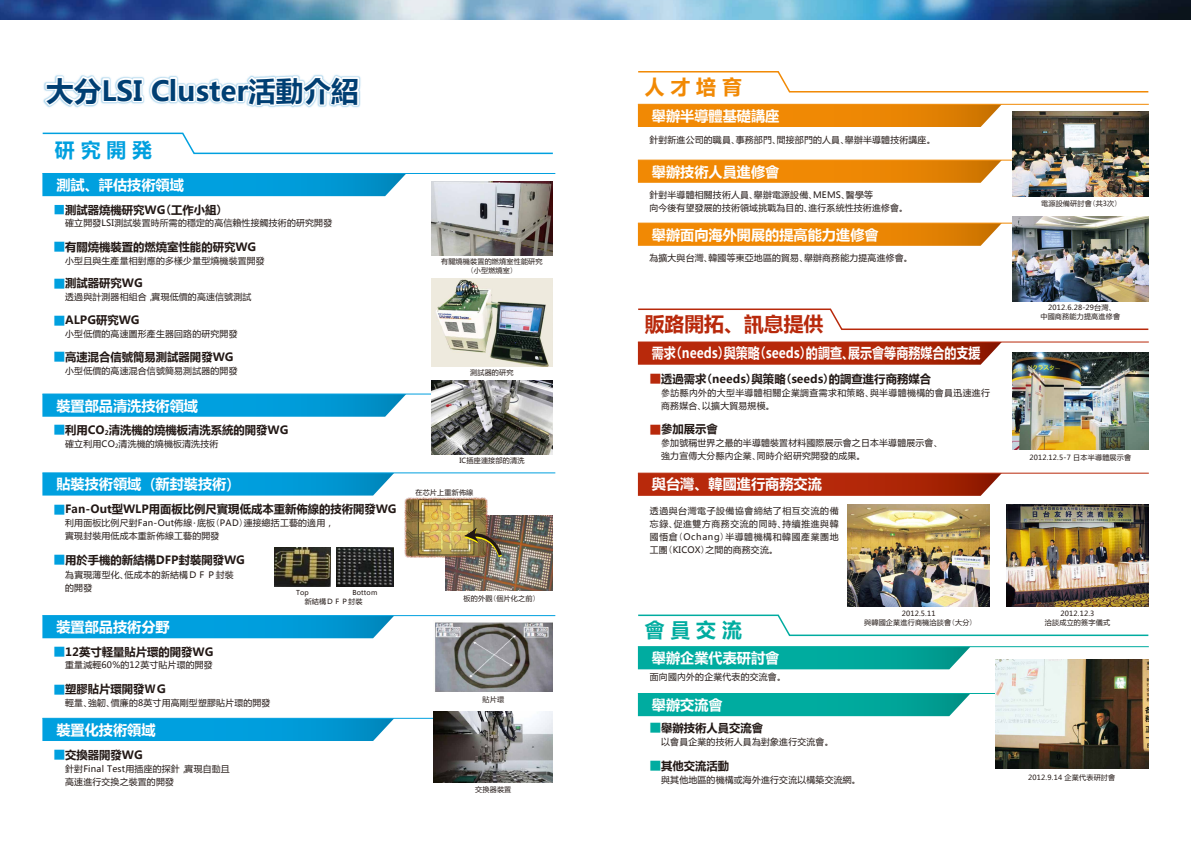
<style>
.page{position:relative;width:1191px;height:842px;background:#fff}
.page>*{position:absolute;margin:0;border:0;box-sizing:border-box;transform-origin:0 0}
.t1{font:700 27.6px "Microsoft Ya Hei";color:#003f73}
.t2{font:700 19.8px "Microsoft Ya Hei";color:#b8290b}
.t3{font:700 19.8px "Microsoft Ya Hei";color:#00a0df}
.t4{font:700 19.8px "Microsoft Ya Hei";color:#f18904}
.t5{font:700 19.8px "Microsoft Ya Hei";color:#00aca0}
.t6{font:700 14.2px "Microsoft Ya Hei";color:#fff}
.t7{font:700 14.2px "Microsoft Ya Hei";color:#fff;scale:.85 1}
.t8{font:700 11.3px "Microsoft Ya Hei";color:#221815}
.t9{font:8.9px/13px "Microsoft Ya Hei";letter-spacing:.025em;color:#221815}
.t10{font:8.9px/13px "Microsoft Ya Hei";letter-spacing:.045em;color:#221815}
.t11{font:7.1px/9.1px "Microsoft Ya Hei";letter-spacing:.025em;color:#221815;text-align:center}
.t12{font:6.7px "Microsoft Ya Hei";letter-spacing:.025em;color:#221815}
.s1{font-family:"Adobe Fan Heiti Std";color:#00a0df}
.s2{font-family:"Rodin Pro B";font-weight:400}
.s3{font-family:"New Rodin Pro DB";font-weight:400;color:#00a0df}
.s4{font-family:"New Rodin Pro DB";font-weight:400}
.s5{font-family:"Rodin Pro M"}
.s6{font-family:"New Rodin Pro DB";font-weight:400;color:#b8290b}
.s7{font-family:"New Rodin Pro DB";font-weight:400;color:#00aca0}
</style>
<div class="page">
<img style="left:0;top:0;width:1191px;height:20px">
<svg style="left:189px;top:146px;width:364px;height:9px"></svg>
<svg style="left:638px;top:71px;width:511px;height:22px"></svg>
<svg style="left:638px;top:614px;width:511px;height:23px"></svg>
<svg style="left:638px;top:308px;width:511px;height:22px"></svg>
<svg style="left:42px;top:174px;width:364px;height:22px;background:#079eda"></svg>
<hr style="left:42px;top:173px;width:513px;height:1px;background:#00a0df">
<svg style="left:638px;top:105px;width:363px;height:22px;background:#eb880a"></svg>
<hr style="left:638px;top:104px;width:510px;height:1px;background:#f18904">
<svg style="left:638px;top:161px;width:363px;height:22px;background:#eb890c"></svg>
<hr style="left:638px;top:160px;width:392px;height:1px;background:#f18904">
<svg style="left:638px;top:343px;width:363px;height:22px;background:#b32f12"></svg>
<hr style="left:638px;top:342px;width:510px;height:1px;background:#b8290b">
<svg style="left:638px;top:474px;width:363px;height:22px;background:#b22d10"></svg>
<hr style="left:638px;top:473px;width:510px;height:1px;background:#b8290b">
<svg style="left:638px;top:647px;width:332px;height:22px;background:#07aa9f"></svg>
<hr style="left:638px;top:646px;width:510px;height:1px;background:#00aca0">
<svg style="left:638px;top:694px;width:332px;height:22px;background:#07aa9f"></svg>
<hr style="left:638px;top:693px;width:375px;height:1px;background:#00aca0">
<svg style="left:638px;top:224px;width:363px;height:22px;background:#eb890c"></svg>
<hr style="left:638px;top:223px;width:392px;height:1px;background:#f18904">
<svg style="left:42px;top:395px;width:364px;height:22px;background:#0aa0db"></svg>
<hr style="left:42px;top:394px;width:399px;height:1px;background:#00a0df">
<svg style="left:42px;top:473px;width:352px;height:23px;background:#0ca0db"></svg>
<hr style="left:42px;top:472px;width:513px;height:1px;background:#00a0df">
<svg style="left:42px;top:719px;width:352px;height:22px;background:#089fda"></svg>
<hr style="left:42px;top:718px;width:399px;height:1px;background:#00a0df">
<svg style="left:42px;top:616px;width:352px;height:22px;background:#079fda"></svg>
<hr style="left:42px;top:615px;width:513px;height:1px;background:#00a0df">
<img style="left:445px;top:515px;width:107px;height:76px">
<img style="left:404px;top:497px;width:83px;height:61px">
<img style="left:431px;top:181px;width:122px;height:74px">
<img style="left:434px;top:711px;width:119px;height:71px">
<img style="left:431px;top:279px;width:122px;height:88px">
<img style="left:431px;top:381px;width:122px;height:74px">
<img style="left:435px;top:622px;width:118px;height:69px">
<img style="left:274px;top:547px;width:57px;height:40px">
<img style="left:336px;top:547px;width:57px;height:40px">
<img style="left:1012px;top:111px;width:136px;height:85px">
<img style="left:1012px;top:216px;width:136px;height:85px">
<img style="left:1012px;top:352px;width:136px;height:98px">
<img style="left:1006px;top:504px;width:142px;height:102px">
<img style="left:848px;top:504px;width:141px;height:102px">
<img style="left:995px;top:660px;width:153px;height:109px">
<svg style="left:464px;top:528px;width:40px;height:32px"></svg>
<img style="left:42px;top:132px;width:149px;height:14px">
<svg style="left:43px;top:74px;width:318px;height:34px"></svg>
<h1 class="t1" style="left:46px;top:71px;width:314px">大分LSI Cluster活動介紹</h1>
<h2 class="t3" style="left:55px;top:136px;width:99px">研 究 開 発</h2>
<h3 class="t6" style="left:56px;top:175px;width:129px">測試、評估技術領域</h3>
<p class="t8" style="left:54px;top:202px;width:175px"><span class="s1">■</span>測試器燒機研究WG<span class="s2">（</span>工作小組<span class="s2">）</span></p>
<p class="t9" style="left:65px;top:216px;width:268px">確立開發LSI測試裝置時所需的穩定的高信賴性接觸技術的研究開發</p>
<p class="t8" style="left:54px;top:239px;width:204px"><span class="s3">■</span>有關燒機裝置的燃燒室性能的研究WG</p>
<p class="t9" style="left:65px;top:254px;width:201px">小型且與生產量相對應的多樣少量型燒機裝置開發</p>
<p class="t8" style="left:54px;top:275px;width:90px"><span class="s3">■</span>測試器研究WG</p>
<p class="t9" style="left:65px;top:290px;width:188px">透過與計測器相組合，實現低價的高速信號測試</p>
<p class="t8" style="left:54px;top:312px;width:87px"><span class="s3">■</span>ALPG研究WG</p>
<p class="t9" style="left:65px;top:327px;width:174px">小型低價的高速圖形產生器回路的研究開發</p>
<p class="t8" style="left:54px;top:349px;width:181px"><span class="s3">■</span>高速混合信號簡易測試器開發WG</p>
<p class="t9" style="left:65px;top:364px;width:174px">小型低價的高速混合信號簡易測試器的開發</p>
<h3 class="t6" style="left:56px;top:395px;width:143px">裝置部品清洗技術領域</h3>
<p class="t8" style="left:54px;top:422px;width:236px"><span class="s3">■</span>利用CO<sub>2</sub>清洗機的燒機板清洗系統的開發WG</p>
<p class="t9" style="left:65px;top:437px;width:155px">確立利用CO<sub>2</sub>清洗機的燒機板清洗技術</p>
<h3 class="t6" style="left:56px;top:474px;width:186px">貼裝技術領域<span class="s4">（</span>新封裝技術<span class="s4">）</span></h3>
<p class="t8" style="left:54px;top:501px;width:344px"><span class="s3">■</span>Fan-Out型WLP用面板比例尺實現低成本重新佈線的技術開發WG</p>
<p class="t9" style="left:65px;top:516px;width:270px">利用面板比例尺對Fan-Out佈線・底板<span class="s5">（</span>PAD<span class="s5">）</span>連接總括工藝的適用，實現封裝用低成本重新佈線工藝的開發</p>
<p class="t8" style="left:54px;top:552px;width:193px"><span class="s3">■</span>用於手機的新結構DFP封裝開發WG</p>
<p class="t9" style="left:65px;top:568px;width:170px">為實現薄型化、低成本的新結構ＤＦＰ封裝的開發</p>
<h3 class="t6" style="left:56px;top:617px;width:115px">装置部品技術分野</h3>
<p class="t8" style="left:54px;top:644px;width:161px"><span class="s3">■</span>12英寸軽量貼片環的開發WG</p>
<p class="t9" style="left:65px;top:658px;width:149px">重量減輕60%的12英寸貼片環的開發</p>
<p class="t8" style="left:54px;top:681px;width:115px"><span class="s3">■</span>塑膠貼片環開發ＷＧ</p>
<p class="t9" style="left:65px;top:696px;width:207px">輕量、強韌、價廉的8英寸用高剛型塑膠貼片環的開發</p>
<h3 class="t6" style="left:56px;top:720px;width:101px">裝置化技術領域</h3>
<p class="t8" style="left:54px;top:747px;width:90px"><span class="s3">■</span>交換器開發WG</p>
<p class="t9" style="left:65px;top:762px;width:166px">針對Final Test用插座的探針，實現自動且高速進行交換之裝置的開發</p>
<p class="t12" style="left:296px;top:588px;width:14px">Top</p>
<p class="t12" style="left:352px;top:588px;width:26px">Bottom</p>
<p class="t11" style="left:305px;top:597px;width:59px">新結構ＤＦＰ封裝</p>
<p class="t11" style="left:441px;top:257px;width:103px">有關燒機裝置的燃燒室性能研究<span class="s5">（</span>小型燃燒室<span class="s5">）</span></p>
<p class="t11" style="left:470px;top:368px;width:45px">測試器的研究</p>
<p class="t11" style="left:459px;top:456px;width:67px">IC插座連接部的清洗</p>
<p class="t11" style="left:415px;top:487px;width:59px">在芯片上重新佈線</p>
<p class="t11" style="left:463px;top:593px;width:78px">板的外觀<span class="s5">（</span>個片化之前<span class="s5">）</span></p>
<p class="t11" style="left:482px;top:694px;width:23px">貼片環</p>
<p class="t11" style="left:475px;top:785px;width:38px">交換器裝置</p>
<h2 class="t4" style="left:645px;top:73px;width:99px">人 才 培 育</h2>
<h3 class="t6" style="left:652px;top:106px;width:129px">舉辦半導體基礎講座</h3>
<p class="t9" style="left:649px;top:133px;width:288px">針對新進公司的職員、事務部門、間接部門的人員、舉辦半導體技術講座。</p>
<h3 class="t6" style="left:652px;top:162px;width:129px">舉辦技術人員進修會</h3>
<p class="t9" style="left:649px;top:188px;width:260px">針對半導體相關技術人員、舉辦電源設備、MEMS、醫學等<br>向今後有望發展的技術領域挑戰為目的、進行系統性技術進修會。</p>
<h3 class="t6" style="left:652px;top:225px;width:228px">舉辦面向海外開展的提高能力進修會</h3>
<p class="t9" style="left:649px;top:251px;width:265px">為擴大與台灣、韓國等東亞地區的貿易、舉辦商務能力提高進修會。</p>
<h2 class="t2" style="left:645px;top:310px;width:180px">販路開拓、訊息提供</h2>
<h3 class="t7" style="left:652px;top:343px;width:388px">需求<span class="s2">（</span>needs<span class="s2">）</span>與策略<span class="s2">（</span>seeds<span class="s2">）</span>的調查、展示會等商務媒合的支援</h3>
<p class="t8" style="left:650px;top:371px;width:283px"><span class="s6">■</span>透過需求<span class="s2">（</span>needs<span class="s2">）</span>與策略<span class="s2">（</span>seeds<span class="s2">）</span>的調查進行商務媒合</p>
<p class="t10" style="left:661px;top:386px;width:330px">參訪縣內外的大型半導體相關企業調查需求和策略、與半導體機構的會員迅速進行商務媒合、以擴大貿易規模。</p>
<p class="t8" style="left:650px;top:421px;width:70px"><span class="s6">■</span>參加展示會</p>
<p class="t9" style="left:661px;top:436px;width:283px">參加號稱世界之最的半導體裝置材料國際展示會之日本半導體展示會、強力宣傳大分縣內企業、同時介紹研究開發的成果。</p>
<h3 class="t6" style="left:652px;top:474px;width:172px">與台灣、韓國進行商務交流</h3>
<p class="t9" style="left:650px;top:503px;width:190px;text-align:justify">透過與台灣電子設備協會締結了相互交流的備忘錄、促進雙方商務交流的同時、持續推進與韓國悟倉<span class="s5">（</span>Ochang<span class="s5">）</span>半導體機構和韓國產業團地工團<span class="s5">（</span>KICOX<span class="s5">）</span>之間的商務交流。</p>
<h2 class="t5" style="left:645px;top:616px;width:99px">會 員 交 流</h2>
<h3 class="t6" style="left:652px;top:648px;width:129px">舉辦企業代表研討會</h3>
<h3 class="t6" style="left:652px;top:694px;width:72px">舉辦交流會</h3>
<p class="t9" style="left:650px;top:670px;width:137px">面向國內外的企業代表的交流會。</p>
<p class="t8" style="left:650px;top:720px;width:115px"><span class="s7">■</span>舉辦技術人員交流會</p>
<p class="t9" style="left:661px;top:735px;width:174px">以會員企業的技術人員為對象進行交流會。</p>
<p class="t8" style="left:650px;top:758px;width:81px"><span class="s7">■</span>其他交流活動</p>
<p class="t9" style="left:661px;top:773px;width:201px">與其他地區的機構或海外進行交流以構築交流網。</p>
<p class="t11" style="left:864px;top:608px;width:114px">2012.5.11<br>與韓國企業進行商機洽談會<span class="s5">（</span>大分<span class="s5">）</span></p>
<p class="t11" style="left:1041px;top:199px;width:82px">電源設備研討會<span class="s5">（</span>共3次<span class="s5">）</span></p>
<p class="t11" style="left:1040px;top:303px;width:81px">2012.6.28-29台灣、<br>中國商務能力提高進修會</p>
<p class="t11" style="left:1029px;top:453px;width:103px">2012.12.5-7 日本半導體展示會</p>
<p class="t11" style="left:1044px;top:608px;width:67px">2012.12.3<br>洽談成立的簽字儀式</p>
<p class="t11" style="left:1028px;top:773px;width:89px">2012.9.14 企業代表研討會</p>
</div>
